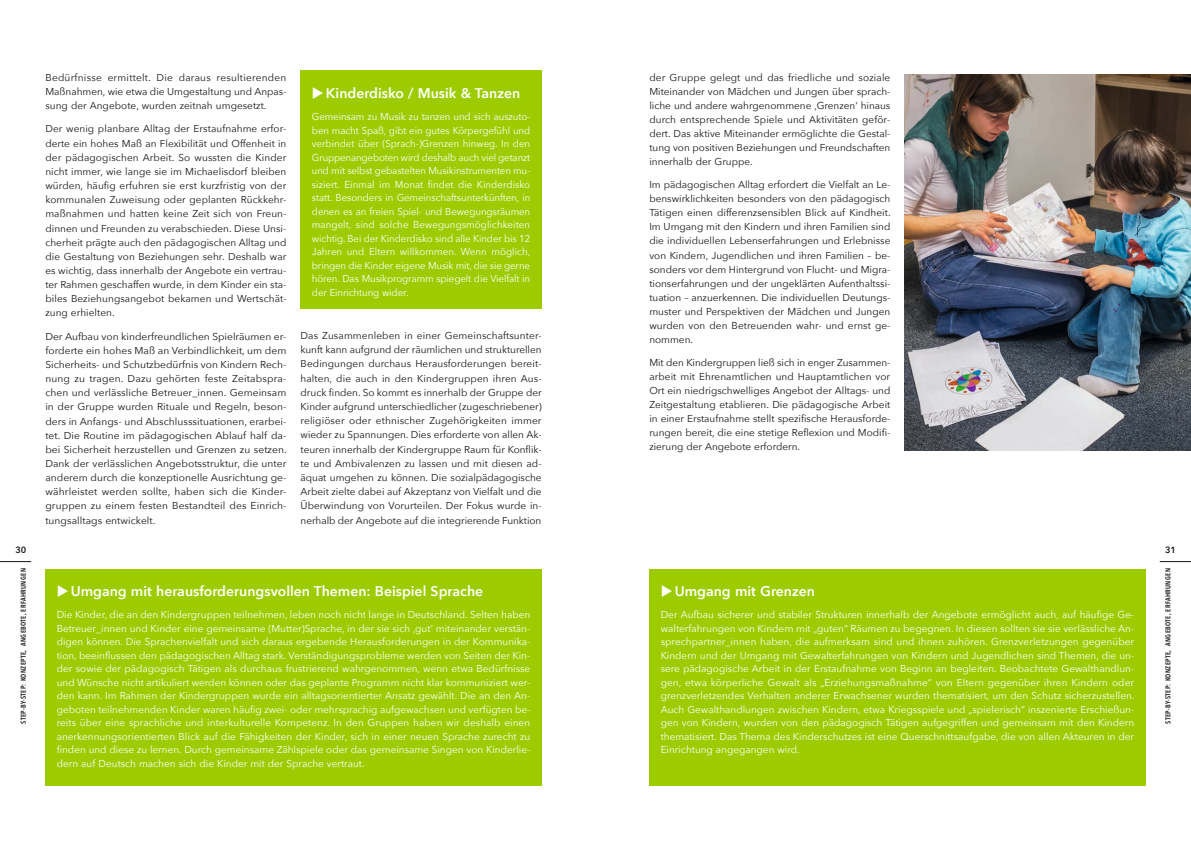
<style>
.page{position:relative;width:1191px;height:842px;background:#fff}
.page>*{position:absolute;margin:0;border:0;box-sizing:border-box;transform-origin:0 0}
.t1{font:600 14px "Avenir Next";color:#fff}
.t2{font:10px/14.2px "Avenir Next";letter-spacing:.005em;color:#151616;text-align:justify}
.t3{font:10px/13.5px "Avenir Next";color:#fff;text-align:justify}
.t4{font:600 9px "Avenir Next LT Pro";color:#151616}
.t5{font:600 7px "Avenir Next Condensed";letter-spacing:.05em;color:#151616}
</style>
<div class="page">
<hr style="left:1159px;top:561px;width:32px;height:1px;background:#151616">
<hr style="left:0;top:561px;width:31px;height:1px;background:#151616">
<div style="left:649px;top:569px;width:496px;height:216px;background:#9ccc00"></div>
<div style="left:300px;top:71px;width:241px;height:238px;background:#9ccc00"></div>
<div style="left:45px;top:569px;width:496px;height:216px;background:#9ccc00"></div>
<img style="left:904px;top:74px;width:287px;height:376px">
<p class="t4" style="left:15px;top:545px;width:12px">30</p>
<p class="t5" style="left:17px;top:724px;width:157px;rotate:-90deg">STEP-BY-STEP: Konzepte, Angebote, Erfahrungen</p>
<p class="t2" style="left:45px;top:70px;width:243px">Bedürfnisse ermittelt. Die daraus resultierenden Maßnahmen, wie etwa die Umgestaltung und Anpas&shy;sung der Angebote, wurden zeitnah umgesetzt.</p>
<p class="t2" style="left:45px;top:121px;width:243px">Der wenig planbare Alltag der Erstaufnahme erfor&shy;derte ein hohes Maß an Flexibilität und Offenheit in der pädagogischen Arbeit. So wussten die Kinder nicht immer, wie lange sie im Michaelisdorf bleiben würden, häufig erfuhren sie erst kurzfristig von der kommunalen Zuweisung oder geplanten Rückkehr&shy;maßnahmen und hatten keine Zeit sich von Freun&shy;dinnen und Freunden zu verabschieden. Diese Unsi&shy;cherheit prägte auch den pädagogischen Alltag und die Gestaltung von Beziehungen sehr. Deshalb war es wichtig, dass innerhalb der Angebote ein vertrau&shy;ter Rahmen geschaffen wurde, in dem Kinder ein sta&shy;biles Beziehungsangebot bekamen und Wertschät&shy;zung erhielten.</p>
<p class="t2" style="left:45px;top:329px;width:243px">Der Aufbau von kinderfreundlichen Spielräumen er&shy;forderte ein hohes Maß an Verbindlichkeit, um dem Sicherheits- und Schutzbedürfnis von Kindern Rech&shy;nung zu tragen. Dazu gehörten feste Zeitabspra&shy;chen und verlässliche Betreuer_innen. Gemeinsam in der Gruppe wurden Rituale und Regeln, beson&shy;ders in Anfangs- und Abschlusssituationen, erarbei&shy;tet. Die Routine im pädagogischen Ablauf half da&shy;bei Sicherheit herzustellen und Grenzen zu setzen.<br>Dank der verlässlichen Angebotsstruktur, die unter anderem durch die konzeptionelle Ausrichtung ge&shy;währleistet werden sollte, haben sich die Kinder&shy;gruppen zu einem festen Bestandteil des Einrich&shy;tungsalltags entwickelt.</p>
<h1 class="t1" style="left:312px;top:81px;width:210px">◆Kinderdisko / Musik &amp; Tanzen</h1>
<p class="t3" style="left:312px;top:109px;width:220px">Gemeinsam zu Musik zu tanzen und sich auszuto&shy;ben macht Spaß, gibt ein gutes Körpergefühl und verbindet über (Sprach-)Grenzen hinweg. In den Gruppenangeboten wird deshalb auch viel getanzt und mit selbst gebastelten Musikinstrumenten mu&shy;siziert. Einmal im Monat findet die Kinderdisko statt. Besonders in Gemeinschaftsunterkünften, in denen es an freien Spiel- und Bewegungsräumen mangelt, sind solche Bewegungsmöglichkeiten wichtig. Bei der Kinderdisko sind alle Kinder bis 12<br>Jahren und Eltern willkommen. Wenn möglich, bringen die Kinder eigene Musik mit, die sie gerne hören. Das Musikprogramm spiegelt die Vielfalt in der Einrichtung wider.</p>
<p class="t2" style="left:300px;top:328px;width:243px">Das Zusammenleben in einer Gemeinschaftsunter&shy;kunft kann aufgrund der räumlichen und strukturellen Bedingungen durchaus Herausforderungen bereit&shy;halten, die auch in den Kindergruppen ihren Aus&shy;druck finden. So kommt es innerhalb der Gruppe der Kinder aufgrund unterschiedlicher (zugeschriebener) religiöser oder ethnischer Zugehörigkeiten immer wieder zu Spannungen. Dies erforderte von allen Ak&shy;teuren innerhalb der Kindergruppe Raum für Konflik&shy;te und Ambivalenzen zu lassen und mit diesen ad&shy;äquat umgehen zu können. Die sozialpädagogische Arbeit zielte dabei auf Akzeptanz von Vielfalt und die Überwindung von Vorurteilen. Der Fokus wurde in&shy;nerhalb der Angebote auf die integrierende Funktion</p>
<h1 class="t1" style="left:57px;top:579px;width:428px">◆Umgang mit herausforderungsvollen Themen: Beispiel Sprache</h1>
<p class="t3" style="left:57px;top:607px;width:475px">Die Kinder, die an den Kindergruppen teilnehmen, leben noch nicht lange in Deutschland. Selten haben Betreuer_innen und Kinder eine gemeinsame (Mutter)Sprache, in der sie sich ‚gut‘ miteinander verstän&shy;digen können. Die Sprachenvielfalt und sich daraus ergebende Herausforderungen in der Kommunika&shy;tion, beeinflussen den pädagogischen Alltag stark. Verständigungsprobleme werden von Seiten der Kin&shy;der sowie der pädagogisch Tätigen als durchaus frustrierend wahrgenommen, wenn etwa Bedürfnisse und Wünsche nicht artikuliert werden können oder das geplante Programm nicht klar kommuniziert wer&shy;den kann. Im Rahmen der Kindergruppen wurde ein alltagsorientierter Ansatz gewählt. Die an den An&shy;geboten teilnehmenden Kinder waren häufig zwei- oder mehrsprachig aufgewachsen und verfügten be&shy;reits über eine sprachliche und interkulturelle Kompetenz. In den Gruppen haben wir deshalb einen anerkennungsorientierten Blick auf die Fähigkeiten der Kinder, sich in einer neuen Sprache zurecht zu finden und diese zu lernen. Durch gemeinsame Zählspiele oder das gemeinsame Singen von Kinderlie&shy;dern auf Deutsch machen sich die Kinder mit der Sprache vertraut.</p>
<p class="t2" style="left:649px;top:70px;width:242px">der Gruppe gelegt und das friedliche und soziale Miteinander von Mädchen und Jungen über sprach&shy;liche und andere wahrgenommene ‚Grenzen‘ hinaus durch entsprechende Spiele und Aktivitäten geför&shy;dert. Das aktive Miteinander ermöglichte die Gestal&shy;tung von positiven Beziehungen und Freundschaften innerhalb der Gruppe.</p>
<p class="t2" style="left:649px;top:177px;width:243px">Im pädagogischen Alltag erfordert die Vielfalt an Le&shy;benswirklichkeiten besonders von den pädagogisch Tätigen einen differenzsensiblen Blick auf Kindheit.<br>Im Umgang mit den Kindern und ihren Familien sind die individuellen Lebenserfahrungen und Erlebnisse von Kindern, Jugendlichen und ihren Familien – be&shy;sonders vor dem Hintergrund von Flucht- und Migra&shy;tionserfahrungen und der ungeklärten Aufenthaltssi&shy;tuation – anzuerkennen. Die individuellen Deutungs&shy;muster und Perspektiven der Mädchen und Jungen wurden von den Betreuenden wahr- und ernst ge&shy;nommen.</p>
<p class="t2" style="left:649px;top:355px;width:243px">Mit den Kindergruppen ließ sich in enger Zusammen&shy;arbeit mit Ehrenamtlichen und Hauptamtlichen vor Ort ein niedrigschwelliges Angebot der Alltags- und Zeitgestaltung etablieren. Die pädagogische Arbeit in einer Erstaufnahme stellt spezifische Herausforde&shy;rungen bereit, die eine stetige Reflexion und Modifi&shy;zierung der Angebote erfordern.</p>
<h1 class="t1" style="left:660px;top:579px;width:156px">◆Umgang mit Grenzen</h1>
<p class="t3" style="left:660px;top:607px;width:475px">Der Aufbau sicherer und stabiler Strukturen innerhalb der Angebote ermöglicht auch, auf häufige Ge&shy;walterfahrungen von Kindern mit „guten“ Räumen zu begegnen. In diesen sollten sie sie verlässliche An&shy;sprechpartner_innen haben, die aufmerksam sind und ihnen zuhören. Grenzverletzungen gegenüber Kindern und der Umgang mit Gewalterfahrungen von Kindern und Jugendlichen sind Themen, die un&shy;sere pädagogische Arbeit in der Erstaufnahme von Beginn an begleiten. Beobachtete Gewalthandlun&shy;gen, etwa körperliche Gewalt als „Erziehungsmaßnahme“ von Eltern gegenüber ihren Kindern oder grenzverletzendes Verhalten anderer Erwachsener wurden thematisiert, um den Schutz sicherzustellen.<br>Auch Gewalthandlungen zwischen Kindern, etwa Kriegsspiele und „spielerisch“ inszenierte Erschießun&shy;gen von Kindern, wurden von den pädagogisch Tätigen aufgegriffen und gemeinsam mit den Kindern thematisiert. Das Thema des Kinderschutzes ist eine Querschnittsaufgabe, die von allen Akteuren in der Einrichtung angegangen wird.</p>
<p class="t4" style="left:1165px;top:545px;width:12px">31</p>
<p class="t5" style="left:1162px;top:724px;width:157px;rotate:-90deg">STEP-BY-STEP: Konzepte, Angebote, Erfahrungen</p>
</div>
